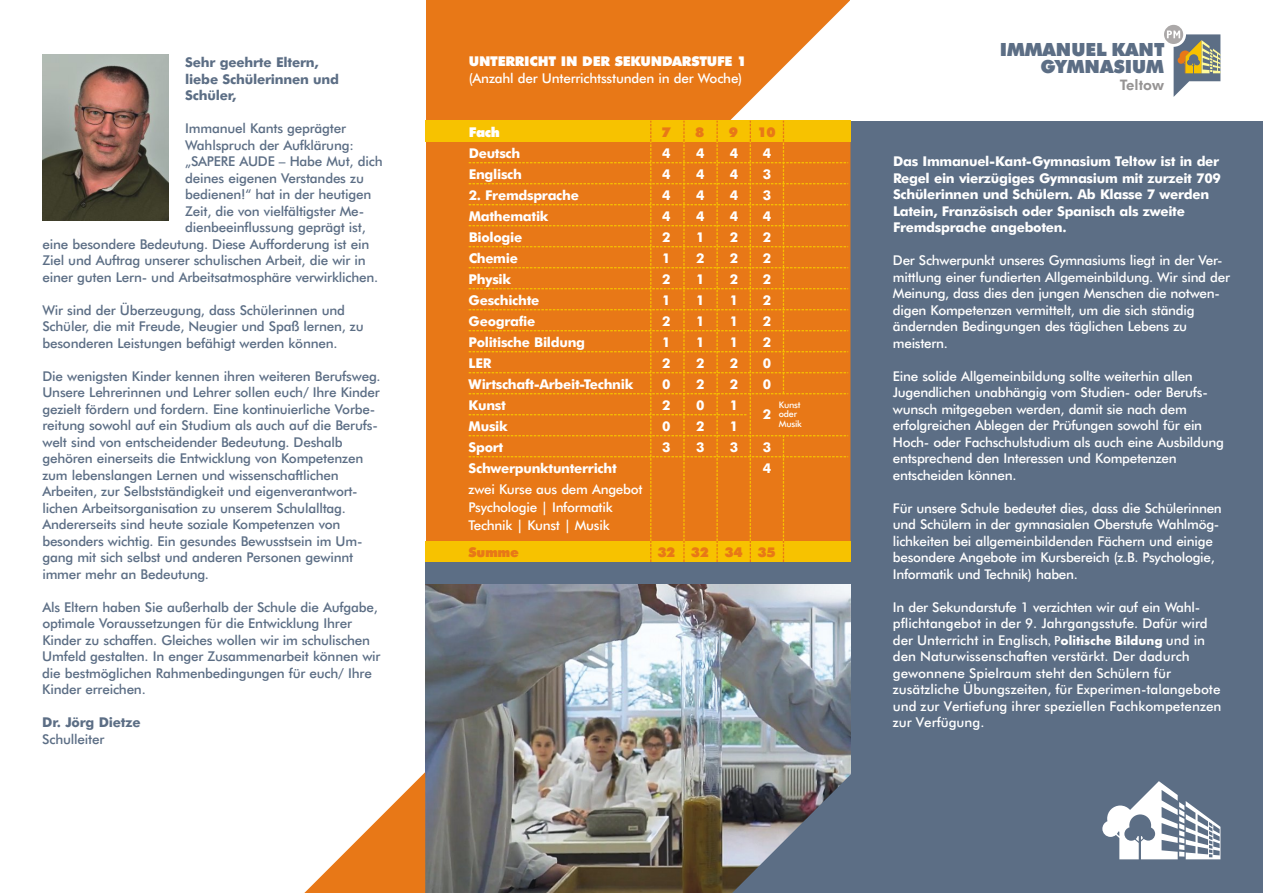
<style>
.page{position:relative;width:1263px;height:893px;background:#fff}
.page>*{position:absolute;margin:0;border:0;box-sizing:border-box;transform-origin:0 0}
.t1{font:900 18.15px/17.5px "Futura BT";color:#5c6e85;text-align:right}
.t2{font:800 14.55px "Futura BT";color:#969494}
.t3{font:500 13.5px/16.5px "Futura BT";letter-spacing:-.015em;color:#5c6e85}
.t4{font:500 13.5px/16.5px "Futura BT";letter-spacing:-.02em;color:#fff}
.t5{font:500 13.5px/16.5px "Futura BT";letter-spacing:-.02em;color:#fff}
.t6{font:500 13.5px/16.5px "Futura BT";color:#fff}
.t7{font:500 13.5px/16.5px "Futura BT";letter-spacing:-.015em;color:#5c6e85}
.t8{font:900 13.5px "Futura BT";letter-spacing:-.015em;color:#fff}
.t9{font:900 13.5px "Futura BT";letter-spacing:-.025em;color:#e87817}
.t10{font:500 9px/9.8px "Futura BT";letter-spacing:-.02em;color:#fff}
.s1{font-family:"Minion Pro";font-weight:400}
.s2{font-family:"Futura PT"}
.s3{font-family:"Futura PT";font-weight:700}
</style>
<div class="page">
<div style="left:425px;top:0;width:44px;height:541px;background:#e87817"></div>
<div style="left:850px;top:121px;width:413px;height:772px;background:#5c6e85"></div>
<svg style="left:1164px;top:25px;width:19px;height:19px"></svg>
<svg style="left:1167px;top:31px;width:53px;height:66px"></svg>
<img style="left:43px;top:55px;width:125px;height:165px">
<div style="left:425px;top:541px;width:425px;height:21px;background:#f7c200"></div>
<img style="left:425px;top:583px;width:425px;height:310px">
<svg style="left:732px;top:772px;width:427px;height:121px;background:#606f82"></svg>
<svg style="left:1102px;top:781px;width:118px;height:78px"></svg>
<div style="left:425px;top:562px;width:425px;height:21px;background:#5c6e85"></div>
<div style="left:425px;top:121px;width:425px;height:21px;background:#f7c200"></div>
<svg style="left:469px;top:0;width:381px;height:562px;background:#ea841c"></svg>
<svg style="left:304px;top:772px;width:121px;height:121px"></svg>
<p class="t7" style="left:185px;top:56px;width:155px">Sehr geehrte Eltern, liebe Schülerinnen und<br>Schüler,</p>
<p class="t3" style="left:185px;top:122px;width:162px">Immanuel Kants geprägter</p>
<p class="t3" style="left:185px;top:138px;width:170px">Wahlspruch der Aufklärung:</p>
<p class="t3" style="left:185px;top:155px;width:199px">„SAPERE AUDE – Habe Mut, dich</p>
<p class="t3" style="left:185px;top:171px;width:180px">deines eigenen Verstandes zu</p>
<p class="t3" style="left:185px;top:188px;width:188px">bedienen!“ hat in der heutigen</p>
<p class="t3" style="left:185px;top:204px;width:180px">Zeit, die von vielfältigster Me-</p>
<p class="t3" style="left:185px;top:221px;width:182px">dienbeeinflussung geprägt ist,</p>
<p class="t3" style="left:42px;top:237px;width:328px">eine besondere Bedeutung. Diese Aufforderung ist ein</p>
<p class="t3" style="left:42px;top:254px;width:325px">Ziel und Auftrag unserer schulischen Arbeit, die wir in</p>
<p class="t3" style="left:42px;top:270px;width:337px">einer guten Lern- und Arbeitsatmosphäre verwirklichen.</p>
<p class="t3" style="left:42px;top:303px;width:323px">Wir sind der Überzeugung, dass Schülerinnen und<br>Schüler, die mit Freude, Neugier und Spaß lernen, zu besonderen Leistungen befähigt werden können.</p>
<p class="t3" style="left:42px;top:369px;width:340px">Die wenigsten Kinder kennen ihren weiteren Berufsweg.<br>Unsere Lehrerinnen und Lehrer sollen euch/ Ihre Kinder gezielt fördern und fordern. Eine kontinuierliche Vorbe&shy;reitung sowohl auf ein Studium als auch auf die Berufs&shy;welt sind von entscheidender Bedeutung. Deshalb gehören einerseits die Entwicklung von Kompetenzen zum lebenslangen Lernen und wissenschaftlichen Arbeiten, zur Selbstständigkeit und eigenverantwort&shy;lichen Arbeitsorganisation zu unserem Schulalltag.<br>Andererseits sind heute soziale Kompetenzen von besonders wichtig. Ein gesundes Bewusstsein im Um&shy;gang mit sich selbst und anderen Personen gewinnt immer mehr an Bedeutung.</p>
<p class="t3" style="left:42px;top:600px;width:340px">Als Eltern haben Sie außerhalb der Schule die Aufgabe, optimale Voraussetzungen für die Entwicklung Ihrer Kinder zu schaffen. Gleiches wollen wir im schulischen Umfeld gestalten. In enger Zusammenarbeit können wir die bestmöglichen Rahmenbedingungen für euch/ Ihre Kinder erreichen.</p>
<p class="t7" style="left:42px;top:716px;width:100px">Dr. Jörg Dietze</p>
<p class="t3" style="left:42px;top:732px;width:64px">Schulleiter</p>
<p class="t8" style="left:469px;top:56px;width:279px">UNTERRICHT IN DER SEKUNDARSTUFE 1</p>
<p class="t4" style="left:469px;top:71px;width:275px">(Anzahl der Unterrichtsstunden in der Woche)</p>
<p class="t8" style="left:469px;top:127px;width:33px">Fach</p>
<p class="t5" style="left:469px;top:146px;width:53px">Deutsch</p>
<p class="t5" style="left:662px;top:146px;width:10px">4</p>
<p class="t5" style="left:696px;top:146px;width:10px">4</p>
<p class="t5" style="left:730px;top:146px;width:10px">4</p>
<p class="t5" style="left:763px;top:146px;width:10px">4</p>
<p class="t5" style="left:469px;top:167px;width:55px">Englisch</p>
<p class="t5" style="left:662px;top:167px;width:10px">4</p>
<p class="t5" style="left:696px;top:167px;width:10px">4</p>
<p class="t5" style="left:730px;top:167px;width:10px">4</p>
<p class="t5" style="left:763px;top:167px;width:10px">3</p>
<p class="t5" style="left:469px;top:188px;width:112px">2. Fremdsprache</p>
<p class="t5" style="left:662px;top:188px;width:10px">4</p>
<p class="t5" style="left:696px;top:188px;width:10px">4</p>
<p class="t5" style="left:730px;top:188px;width:10px">4</p>
<p class="t5" style="left:763px;top:188px;width:10px">3</p>
<p class="t5" style="left:469px;top:209px;width:81px">Mathematik</p>
<p class="t5" style="left:662px;top:209px;width:10px">4</p>
<p class="t5" style="left:696px;top:209px;width:10px">4</p>
<p class="t5" style="left:730px;top:209px;width:10px">4</p>
<p class="t5" style="left:763px;top:209px;width:10px">4</p>
<p class="t5" style="left:469px;top:230px;width:55px">Biologie</p>
<p class="t5" style="left:662px;top:230px;width:10px">2</p>
<p class="t5" style="left:696px;top:230px;width:10px">1</p>
<p class="t5" style="left:730px;top:230px;width:10px">2</p>
<p class="t5" style="left:763px;top:230px;width:10px">2</p>
<p class="t5" style="left:469px;top:251px;width:51px">Chemie</p>
<p class="t5" style="left:662px;top:251px;width:10px">1</p>
<p class="t5" style="left:696px;top:251px;width:10px">2</p>
<p class="t5" style="left:730px;top:251px;width:10px">2</p>
<p class="t5" style="left:763px;top:251px;width:10px">2</p>
<p class="t5" style="left:469px;top:272px;width:44px">Physik</p>
<p class="t5" style="left:662px;top:272px;width:10px">2</p>
<p class="t5" style="left:696px;top:272px;width:10px">1</p>
<p class="t5" style="left:730px;top:272px;width:10px">2</p>
<p class="t5" style="left:763px;top:272px;width:10px">2</p>
<p class="t5" style="left:469px;top:293px;width:72px">Geschichte</p>
<p class="t5" style="left:662px;top:293px;width:10px">1</p>
<p class="t5" style="left:696px;top:293px;width:10px">1</p>
<p class="t5" style="left:730px;top:293px;width:10px">1</p>
<p class="t5" style="left:763px;top:293px;width:10px">2</p>
<p class="t5" style="left:469px;top:314px;width:68px">Geografie</p>
<p class="t5" style="left:662px;top:314px;width:10px">2</p>
<p class="t5" style="left:696px;top:314px;width:10px">1</p>
<p class="t5" style="left:730px;top:314px;width:10px">1</p>
<p class="t5" style="left:763px;top:314px;width:10px">2</p>
<p class="t5" style="left:469px;top:335px;width:118px">Politische Bildung</p>
<p class="t5" style="left:662px;top:335px;width:10px">1</p>
<p class="t5" style="left:696px;top:335px;width:10px">1</p>
<p class="t5" style="left:730px;top:335px;width:10px">1</p>
<p class="t5" style="left:763px;top:335px;width:10px">2</p>
<p class="t5" style="left:469px;top:356px;width:24px">LER</p>
<p class="t5" style="left:662px;top:356px;width:10px">2</p>
<p class="t5" style="left:696px;top:356px;width:10px">2</p>
<p class="t5" style="left:730px;top:356px;width:10px">2</p>
<p class="t5" style="left:763px;top:356px;width:10px">0</p>
<p class="t5" style="left:469px;top:377px;width:166px">Wirtschaft-Arbeit-Technik</p>
<p class="t5" style="left:662px;top:377px;width:10px">0</p>
<p class="t5" style="left:696px;top:377px;width:10px">2</p>
<p class="t5" style="left:730px;top:377px;width:10px">2</p>
<p class="t5" style="left:763px;top:377px;width:10px">0</p>
<p class="t5" style="left:469px;top:398px;width:39px">Kunst</p>
<p class="t5" style="left:662px;top:398px;width:10px">2</p>
<p class="t5" style="left:696px;top:398px;width:10px">0</p>
<p class="t5" style="left:730px;top:398px;width:10px">1</p>
<p class="t5" style="left:763px;top:408px;width:10px">2</p>
<p class="t5" style="left:469px;top:419px;width:41px">Musik</p>
<p class="t5" style="left:662px;top:419px;width:10px">0</p>
<p class="t5" style="left:696px;top:419px;width:10px">2</p>
<p class="t5" style="left:730px;top:419px;width:10px">1</p>
<p class="t5" style="left:469px;top:440px;width:36px">Sport</p>
<p class="t5" style="left:662px;top:440px;width:10px">3</p>
<p class="t5" style="left:696px;top:440px;width:10px">3</p>
<p class="t5" style="left:730px;top:440px;width:10px">3</p>
<p class="t5" style="left:763px;top:440px;width:10px">3</p>
<p class="t5" style="left:469px;top:461px;width:150px">Schwerpunktunterricht</p>
<p class="t5" style="left:763px;top:461px;width:10px">4</p>
<p class="t4" style="left:469px;top:482px;width:175px;line-height:17.7px">zwei Kurse aus dem Angebot<br>Psychologie | Informatik<br>Technik | Kunst | Musik</p>
<p class="t9" style="left:661px;top:127px;width:11px">7</p>
<p class="t9" style="left:695px;top:127px;width:11px">8</p>
<p class="t9" style="left:729px;top:127px;width:11px">9</p>
<p class="t9" style="left:757px;top:127px;width:20px">10</p>
<p class="t10" style="left:779px;top:400px;width:25px">Kunst oder<br>Musik</p>
<p class="t9" style="left:469px;top:547px;width:52px">Summe</p>
<p class="t9" style="left:657px;top:547px;width:120px">32 32 34 35</p>
<h1 class="t1" style="left:1000px;top:42px;width:166px">IMMANUEL KANT<br>GYMNASIUM</h1>
<p class="t2" style="left:1120px;top:79px;width:46px">Teltow</p>
<p class="t5" style="left:893px;top:155px;width:330px">Das Immanuel-Kant-Gymnasium Teltow ist in der Regel ein vierzügiges Gymnasium mit zurzeit 709<br>Schülerinnen und Schülern. Ab Klasse 7 werden Latein, Französisch oder Spanisch als zweite Fremdsprache angeboten.</p>
<p class="t4" style="left:893px;top:254px;width:339px">Der Schwerpunkt unseres Gymnasiums liegt in der Ver&shy;mittlung einer fundierten Allgemeinbildung. Wir sind der Meinung, dass dies den jungen Menschen die notwen&shy;digen Kompetenzen vermittelt, um die sich ständig ändernden Bedingungen des täglichen Lebens zu meistern.</p>
<p class="t4" style="left:893px;top:369px;width:333px">Eine solide Allgemeinbildung sollte weiterhin allen Jugendlichen unabhängig vom Studien- oder Berufs&shy;wunsch mitgegeben werden, damit sie nach dem erfolgreichen Ablegen der Prüfungen sowohl für ein Hoch- oder Fachschulstudium als auch eine Ausbildung entsprechend den Interessen und Kompetenzen entscheiden können.</p>
<p class="t4" style="left:893px;top:501px;width:330px">Für unsere Schule bedeutet dies, dass die Schülerinnen und Schülern in der gymnasialen Oberstufe Wahlmög&shy;lichkeiten bei allgemeinbildenden Fächern und einige besondere Angebote im Kursbereich (z.B. Psychologie, Informatik und Technik) haben.</p>
<p class="t6" style="left:893px;top:600px;width:330px">In der Sekundarstufe 1 verzichten wir auf ein Wahl&shy;pflichtangebot in der 9. Jahrgangsstufe. Dafür wird der Unterricht in Englisch<span class="s1">,</span> <span class="s2">P</span><span class="s3">olitische Bildung</span> und in den Naturwissenschaften verstärkt. Der dadurch gewonnene Spielraum steht den Schülern für zusätzliche Übungszeiten, für Experimen-talangebote und zur Vertiefung ihrer speziellen Fachkompetenzen zur Verfügung.</p>
</div>
